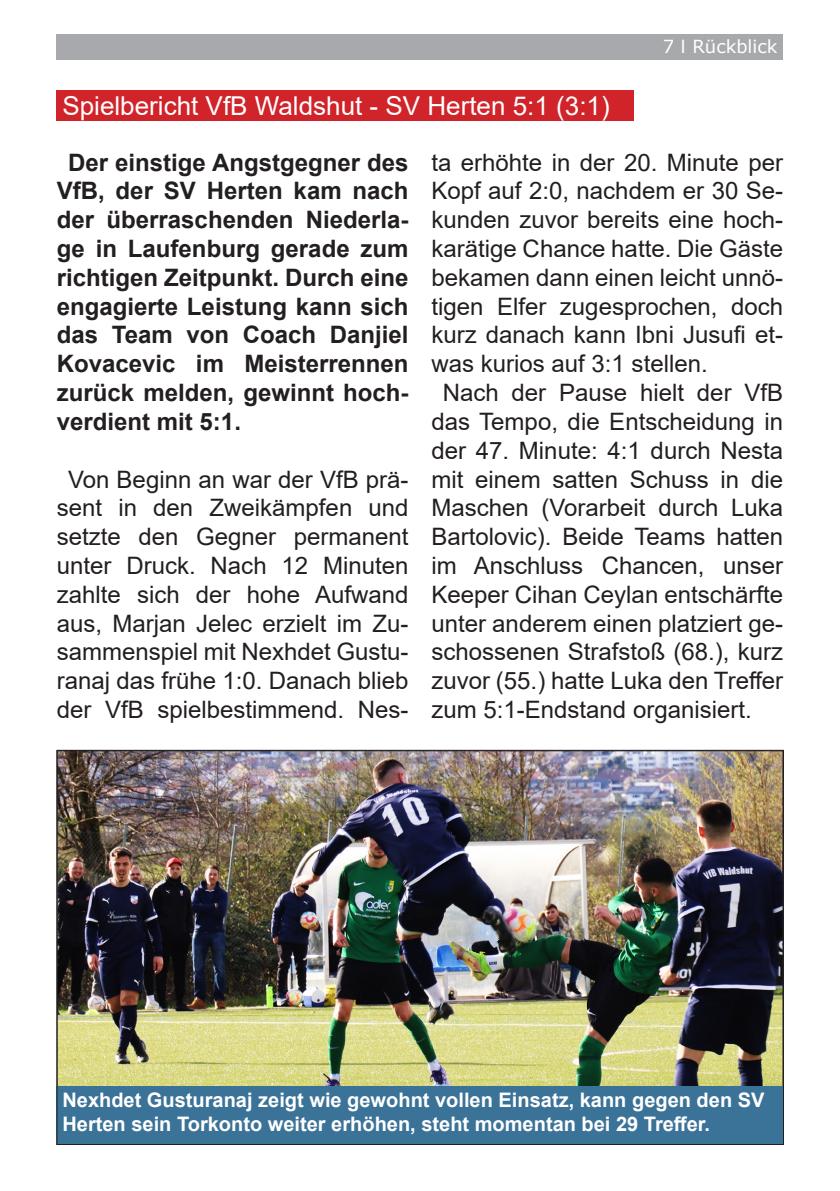
<style>
.page{position:relative;width:840px;height:1191px;background:#fff}
.page>*{position:absolute;margin:0;border:0;box-sizing:border-box;transform-origin:0 0}
.t1{font:26px "Arial";color:#fff}
.Text_A{font:24px/28.8px "Arial";color:#231f20;text-align:justify}
.Text_A-2{font:700 24px/28.8px "Arial";color:#231f20;text-align:justify}
.t2{font:700 20px/24px "Arial";color:#fff}
.t3{font:18px "Verdana";color:#fff}
</style>
<div class="page">
<div style="left:57px;top:34px;width:725px;height:25px;background:#a8a9ad"></div>
<div style="left:57px;top:91px;width:576px;height:30px;background:#d1232a"></div>
<img style="left:59px;top:752px;width:721px;height:334px">
<div style="left:57px;top:1086px;width:725px;height:58px;background:#3b7297"></div>
<p class="t3" style="left:662px;top:35px;width:116px">7 I Rückblick</p>
<p class="t1" style="left:62px;top:88px;width:548px">Spielbericht VfB Waldshut - SV Herten 5:1 (3:1)</p>
<p class="Text_A-2" style="left:57px;top:148px;width:353px;text-indent:11px">Der einstige Angstgegner des VfB, der SV Herten kam nach der überraschenden Niederla&shy;ge in Laufenburg gerade zum richtigen Zeitpunkt. Durch eine engagierte Leistung kann sich das Team von Coach Danjiel Kovacevic im Meisterrennen zurück melden, gewinnt hoch&shy;verdient mit 5:1.</p>
<p class="Text_A" style="left:57px;top:464px;width:353px;text-align:center">Von Beginn an war der VfB prä&shy;sent in den Zweikämpfen und setzte den Gegner permanent unter Druck. Nach 12 Minuten zahlte sich der hohe Aufwand aus, Marjan Jelec erzielt im Zu&shy;sammenspiel mit Nexhdet Gustu&shy;ranaj das frühe 1:0. Danach blieb der VfB spielbestimmend. Nes-</p>
<p class="Text_A" style="left:431px;top:148px;width:353px">ta erhöhte in der 20. Minute per Kopf auf 2:0, nachdem er 30 Se&shy;kunden zuvor bereits eine hoch&shy;karätige Chance hatte. Die Gäste bekamen dann einen leicht unnö&shy;tigen Elfer zugesprochen, doch kurz danach kann Ibni Jusufi et&shy;was kurios auf 3:1 stellen.</p>
<p class="Text_A" style="left:431px;top:378px;width:353px;text-indent:11px">Nach der Pause hielt der VfB das Tempo, die Entscheidung in der 47. Minute: 4:1 durch Nesta mit einem satten Schuss in die Maschen (Vorarbeit durch Luka Bartolovic). Beide Teams hatten im Anschluss Chancen, unser Keeper Cihan Ceylan entschärfte unter anderem einen platziert ge&shy;schossenen Strafstoß (68.), kurz zuvor (55.) hatte Luka den Treffer zum 5:1-Endstand organisiert.</p>
<p class="t2" style="left:62px;top:1088px;width:703px">Nexhdet Gusturanaj zeigt wie gewohnt vollen Einsatz, kann gegen den SV<br>Herten sein Torkonto weiter erhöhen, steht momentan bei 29 Treffer.</p>
</div>
